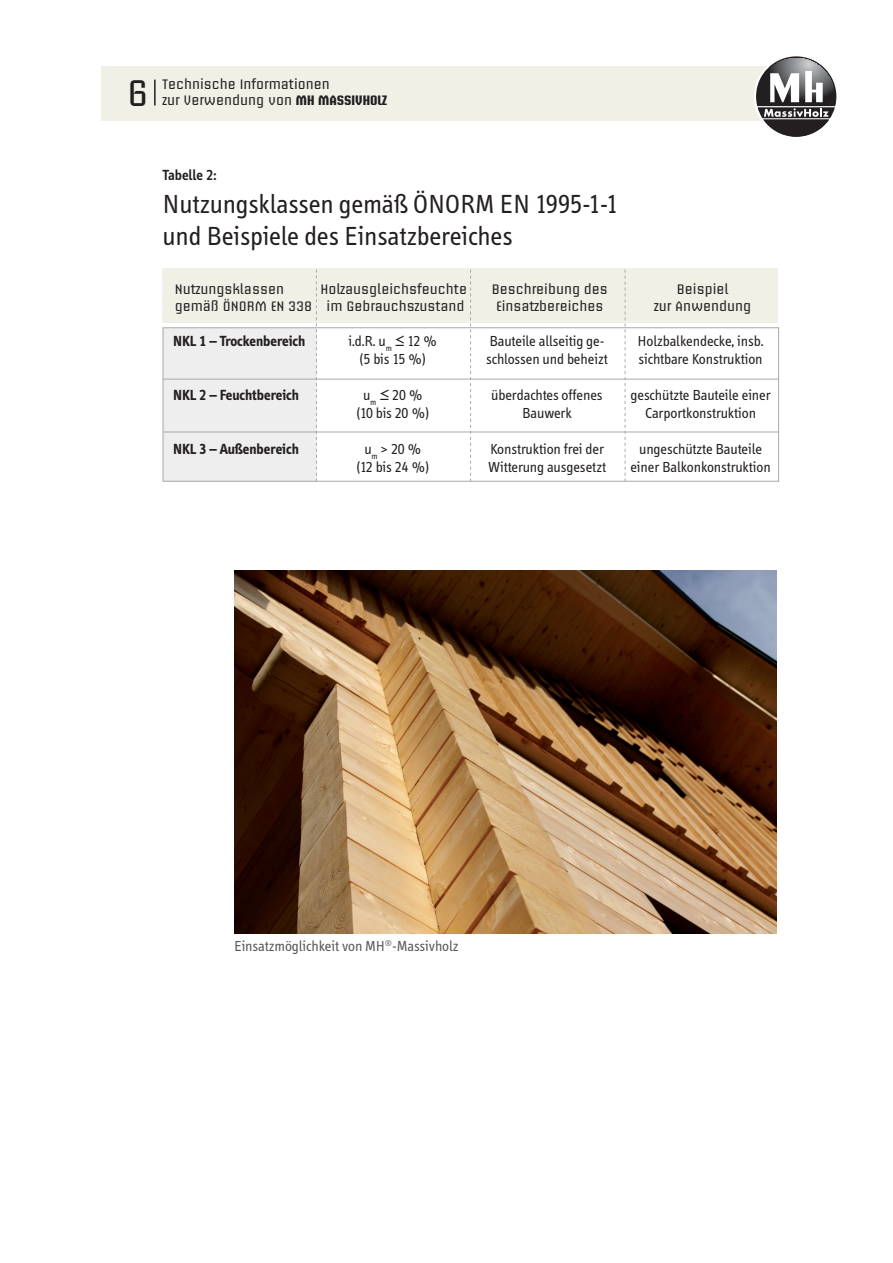
<style>
.page{position:relative;width:893px;height:1263px;background:#fff}
.page>*{position:absolute;margin:0;border:0;box-sizing:border-box;transform-origin:0 0}
.t1{font:36.45px "Briem Akademi Std";color:#231f20}
.t2{font:27px/32.4px "Info";color:#231f20}
.t3{font:15px/18px "Info";color:#231f20;text-align:center}
.t4{font:700 15px "Info";color:#231f20}
.t5{font:15px "Info";color:#57585a}
.t6{font:600 15px "Info";color:#231f20}
.t7{font:13.5px "Briem Akademi Std";color:#231f20}
.s1{font-weight:700}
.s2{font-family:"Geneva"}
</style>
<div class="page">
<div style="left:101px;top:66px;width:698px;height:54px;background:#f0f0e7"></div>
<div style="left:754px;top:54px;width:85px;height:85px;background:#fff;border-radius:50%"></div>
<svg style="left:756px;top:56px;width:80px;height:81px"></svg>
<hr style="left:154px;top:80px;width:2px;height:25px;background:#231f20">
<div style="left:163px;top:328px;width:154px;height:154px;background:#eeeeef"></div>
<div style="left:163px;top:269px;width:615px;height:54px;background:#f0f0e7"></div>
<hr style="left:163px;top:379px;width:616px;height:1px;background:#a8a9ad">
<svg style="left:316px;top:269px;width:1px;height:211px"></svg>
<svg style="left:470px;top:270px;width:1px;height:210px"></svg>
<svg style="left:625px;top:270px;width:1px;height:210px"></svg>
<hr style="left:163px;top:432px;width:616px;height:1px;background:#a8a9ad">
<div style="left:163px;top:327px;width:616px;height:155px;border:1px solid #a8a9ad"></div>
<img style="left:234px;top:571px;width:543px;height:362px">
<h1 class="t1" style="left:127px;top:72px;width:23px">6</h1>
<p class="t7" style="left:163px;top:77px;width:169px">Technische Informationen</p>
<p class="t7" style="left:163px;top:93px;width:175px">zur Verwendung von <span class="s1">MH MASSIVHOLZ</span></p>
<p class="t6" style="left:163px;top:167px;width:55px">Tabelle 2:</p>
<h2 class="t2" style="left:163px;top:188px;width:457px">Nutzungsklassen gemäß ÖNORM EN 1995-1-1 und Beispiele des Einsatzbereiches</h2>
<p class="t7" style="left:175px;top:282px;width:111px">Nutzungsklassen</p>
<p class="t7" style="left:320px;top:282px;width:148px">Holzausgleichsfeuchte</p>
<p class="t7" style="left:492px;top:282px;width:118px">Beschreibung des</p>
<p class="t7" style="left:677px;top:282px;width:53px">Beispiel</p>
<p class="t7" style="left:175px;top:298px;width:291px">gemäß ÖNORM EN 338 im Gebrauchszustand</p>
<p class="t7" style="left:496px;top:298px;width:109px">Einsatzbereiches</p>
<p class="t7" style="left:654px;top:298px;width:99px">zur Anwendung</p>
<p class="t4" style="left:173px;top:332px;width:133px">NKL 1 – Trockenbereich</p>
<p class="t3" style="left:486px;top:332px;width:123px;text-align:left">Bauteile allseitig ge&shy;schlossen und beheizt</p>
<p class="t3" style="left:491px;top:386px;width:113px">überdachtes offenes<br>Bauwerk</p>
<p class="t3" style="left:488px;top:440px;width:120px;text-align:left">Konstruktion frei der<br>Witterung ausgesetzt</p>
<p class="t3" style="left:638px;top:332px;width:127px;text-align:left">Holzbalkendecke, insb. sichtbare Konstruktion</p>
<p class="t3" style="left:630px;top:386px;width:142px">geschützte Bauteile einer<br>Carportkonstruktion</p>
<p class="t3" style="left:630px;top:440px;width:142px">ungeschützte Bauteile einer Balkonkonstruktion</p>
<p class="t3" style="left:349px;top:332px;width:90px">i.d.R. u<sub>m</sub> <span class="s2">≤</span> 12 % (5 bis 15 %)</p>
<p class="t3" style="left:356px;top:386px;width:75px">u<sub>m</sub> <span class="s2">≤</span> 20 % (10 bis 20 %)</p>
<p class="t3" style="left:356px;top:440px;width:75px">u<sub>m</sub> &gt; 20 % (12 bis 24 %)</p>
<p class="t4" style="left:173px;top:386px;width:127px">NKL 2 – Feuchtbereich</p>
<p class="t4" style="left:173px;top:440px;width:127px">NKL 3 – Außenbereich</p>
<p class="t5" style="left:234px;top:938px;width:226px">Einsatzmöglichkeit von MH<sup>®</sup>-Massivholz</p>
</div>
